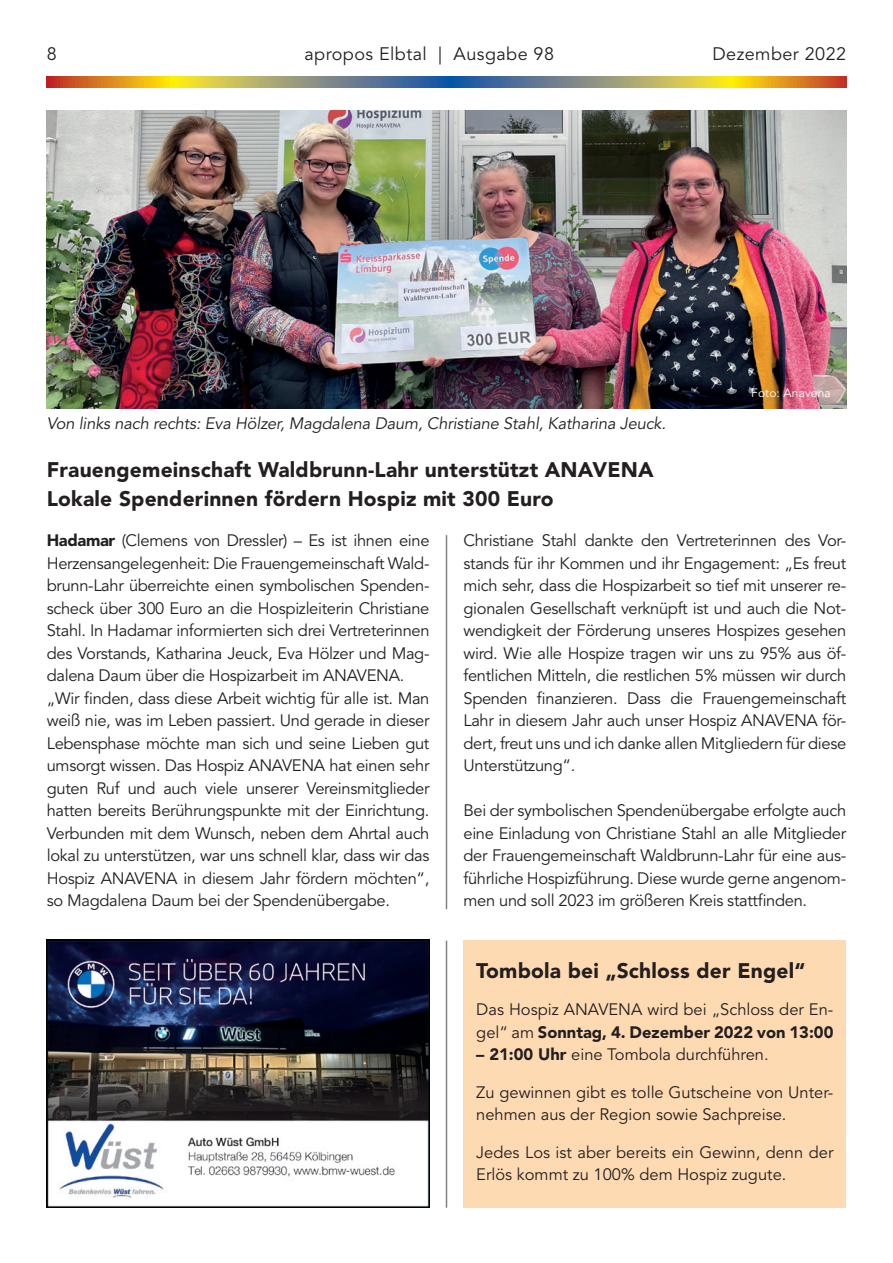
<style>
.page{position:relative;width:893px;height:1263px;background:#fff}
.page>*{position:absolute;margin:0;border:0;box-sizing:border-box;transform-origin:0 0}
.t1{font:900 21px/28.5px "Avenir LT Std";letter-spacing:.01em;color:#231f20}
.t2{font:18px "Avenir LT Std";letter-spacing:.025em;color:#231f20}
.t3{font:16.5px/22.5px "Avenir LT Std";letter-spacing:-.02em;color:#231f20;text-align:justify}
.t4{font:16.5px/22.5px "Avenir LT Std";color:#231f20}
.t5{font:italic 16.5px "Avenir LT Std";letter-spacing:-.01em;color:#231f20}
.t6{font:12px "Avenir LT Std";letter-spacing:.01em;color:#fff}
.s1{font-weight:900}
</style>
<div class="page">
<svg style="left:47px;top:77px;width:799px;height:10px;background:#a3935b"></svg>
<div style="left:463px;top:941px;width:383px;height:267px;background:#fedab3"></div>
<hr style="left:446px;top:535px;width:1px;height:374px;background:#808285">
<img style="left:47px;top:111px;width:799px;height:297px">
<img style="left:47px;top:940px;width:382px;height:268px">
<hr style="left:446px;top:941px;width:1px;height:267px;background:#808285">
<p class="t2" style="left:47px;top:44px;width:12px">8</p>
<p class="t2" style="left:304px;top:44px;width:251px">apropos Elbtal | Ausgabe 98</p>
<p class="t2" style="left:712px;top:44px;width:135px">Dezember 2022</p>
<p class="t5" style="left:47px;top:414px;width:621px">Von links nach rechts: Eva Hölzer, Magdalena Daum, Christiane Stahl, Katharina Jeuck.</p>
<p class="t6" style="left:751px;top:386px;width:81px">Foto: Anavena</p>
<p class="t1" style="left:47px;top:456px;width:608px">Frauengemeinschaft Waldbrunn-Lahr unterstützt ANAVENA<br>Lokale Spenderinnen fördern Hospiz mit 300 Euro</p>
<p class="t3" style="left:463px;top:530px;width:384px">Christiane Stahl dankte den Vertreterinnen des Vor&shy;stands für ihr Kommen und ihr Engagement: „Es freut mich sehr, dass die Hospizarbeit so tief mit unserer re&shy;gionalen Gesellschaft verknüpft ist und auch die Not&shy;wendigkeit der Förderung unseres Hospizes gesehen wird. Wie alle Hospize tragen wir uns zu 95% aus öf&shy;fentlichen Mitteln, die restlichen 5% müssen wir durch Spenden finanzieren. Dass die Frauengemeinschaft Lahr in diesem Jahr auch unser Hospiz ANAVENA för&shy;dert, freut uns und ich danke allen Mitgliedern für diese Unterstützung“.</p>
<p class="t3" style="left:463px;top:800px;width:384px">Bei der symbolischen Spendenübergabe erfolgte auch eine Einladung von Christiane Stahl an alle Mitglieder der Frauengemeinschaft Waldbrunn-Lahr für eine aus&shy;führliche Hospizführung. Diese wurde gerne angenom&shy;men und soll 2023 im größeren Kreis stattfinden.</p>
<p class="t3" style="left:47px;top:530px;width:384px;text-align:left"><span class="s1">Hadamar</span> (Clemens von Dressler) – Es ist ihnen eine Herzensangelegenheit: Die Frauengemeinschaft Wald&shy;brunn-Lahr überreichte einen symbolischen Spenden&shy;scheck über 300 Euro an die Hospizleiterin Christiane Stahl. In Hadamar informierten sich drei Vertreterinnen des Vorstands, Katharina Jeuck, Eva Hölzer und Mag&shy;dalena Daum über die Hospizarbeit im ANAVENA. „Wir finden, dass diese Arbeit wichtig für alle ist. Man weiß nie, was im Leben passiert. Und gerade in dieser Lebensphase möchte man sich und seine Lieben gut umsorgt wissen. Das Hospiz ANAVENA hat einen sehr guten Ruf und auch viele unserer Vereinsmitglieder hatten bereits Berührungspunkte mit der Einrichtung.<br>Verbunden mit dem Wunsch, neben dem Ahrtal auch lokal zu unterstützen, war uns schnell klar, dass wir das Hospiz ANAVENA in diesem Jahr fördern möchten“, so Magdalena Daum bei der Spendenübergabe.</p>
<p class="t1" style="left:476px;top:956px;width:331px">Tombola bei „Schloss der Engel“</p>
<p class="t4" style="left:476px;top:999px;width:359px">Das Hospiz ANAVENA wird bei „Schloss der En&shy;gel“ am <span class="s1">Sonntag, 4. Dezember 2022 von 13:00</span></p>
<p class="t4" style="left:476px;top:1044px;width:294px"><span class="s1">– 21:00 Uhr</span> eine Tombola durchführen.</p>
<p class="t4" style="left:476px;top:1081px;width:359px">Zu gewinnen gibt es tolle Gutscheine von Unter&shy;nehmen aus der Region sowie Sachpreise.</p>
<p class="t4" style="left:476px;top:1141px;width:359px">Jedes Los ist aber bereits ein Gewinn, denn der<br>Erlös kommt zu 100% dem Hospiz zugute.</p>
</div>
